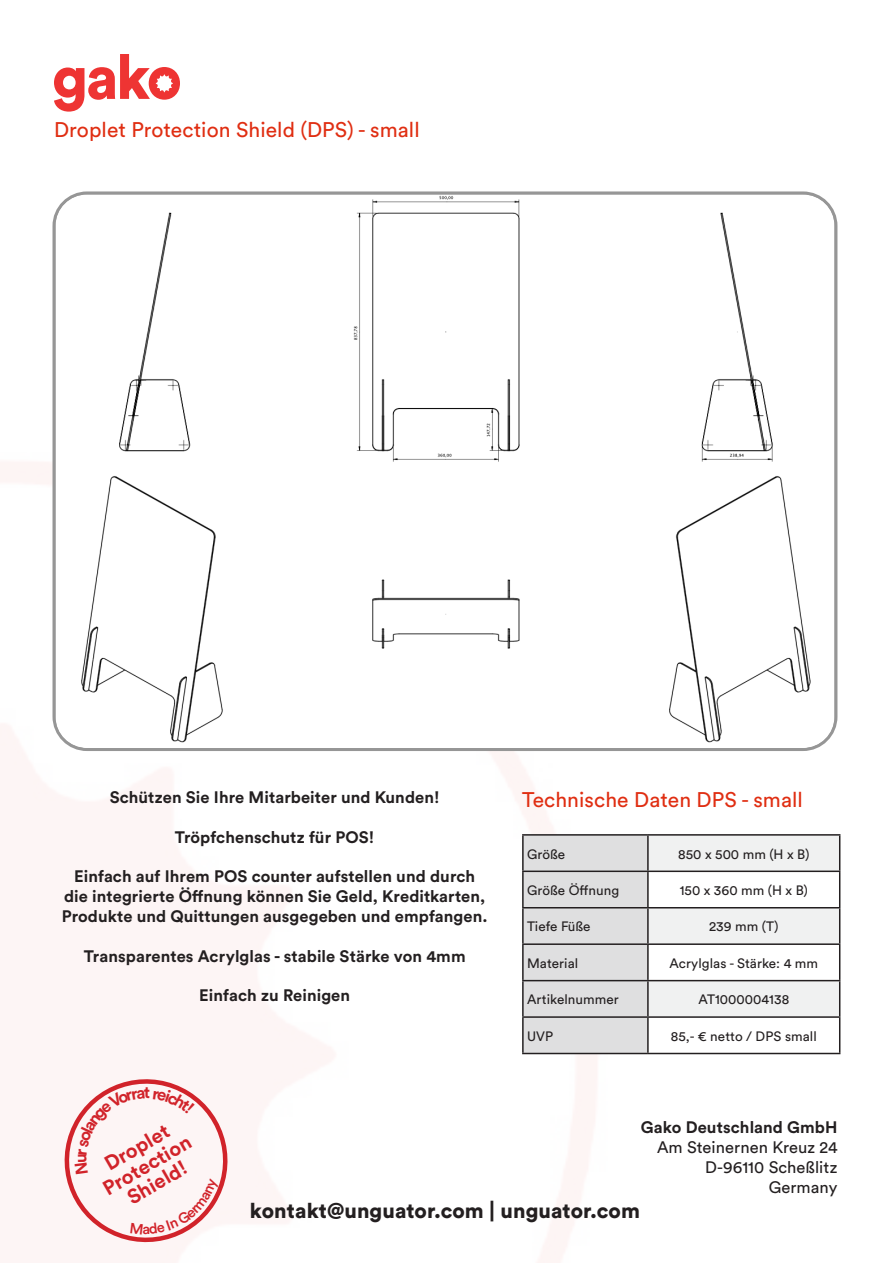
<style>
.page{position:relative;width:893px;height:1263px;background:#fff}
.page>*{position:absolute;margin:0;border:0;box-sizing:border-box;transform-origin:0 0}
.t1{font:21px "Circular Pro";letter-spacing:.005em;color:#e02e12}
.t2{font:900 21px "Circular Pro";letter-spacing:.005em;color:#231f20}
.t3{font:700 20.25px/20.2px "Circular Pro";color:#d1232a;text-align:center}
.t4{font:700 16.5px/19.8px "Circular Pro";letter-spacing:.005em;color:#231f20;text-align:center}
.t5{font:16.5px/19.8px "Circular Pro";letter-spacing:.005em;color:#231f20;text-align:right}
.t6{font:500 14.7px "Circular Pro";color:#d1232a}
.t7{font:13.5px "Circular Pro";letter-spacing:.005em;color:#231f20}
</style>
<div class="page">
<svg style="left:524px;top:836px;width:315px;height:217px"></svg>
<hr style="left:522px;top:834px;width:126px;height:2px;background:#231f20">
<hr style="left:522px;top:836px;width:2px;height:34px;background:#231f20">
<hr style="left:648px;top:834px;width:192px;height:2px;background:#231f20">
<hr style="left:647px;top:836px;width:2px;height:34px;background:#231f20">
<hr style="left:839px;top:836px;width:1px;height:34px;background:#231f20">
<hr style="left:522px;top:870px;width:126px;height:2px;background:#231f20">
<hr style="left:522px;top:872px;width:2px;height:35px;background:#231f20">
<hr style="left:648px;top:870px;width:192px;height:2px;background:#231f20">
<hr style="left:647px;top:872px;width:2px;height:35px;background:#231f20">
<hr style="left:839px;top:872px;width:1px;height:35px;background:#231f20">
<hr style="left:522px;top:907px;width:126px;height:1px;background:#231f20">
<hr style="left:522px;top:908px;width:2px;height:35px;background:#231f20">
<hr style="left:648px;top:907px;width:192px;height:1px;background:#231f20">
<hr style="left:647px;top:908px;width:2px;height:35px;background:#231f20">
<hr style="left:839px;top:908px;width:1px;height:35px;background:#231f20">
<hr style="left:522px;top:943px;width:126px;height:2px;background:#231f20">
<hr style="left:522px;top:945px;width:2px;height:35px;background:#231f20">
<hr style="left:648px;top:943px;width:192px;height:2px;background:#231f20">
<hr style="left:647px;top:945px;width:2px;height:35px;background:#231f20">
<hr style="left:839px;top:945px;width:1px;height:35px;background:#231f20">
<hr style="left:522px;top:980px;width:126px;height:1px;background:#231f20">
<hr style="left:522px;top:981px;width:2px;height:35px;background:#231f20">
<hr style="left:648px;top:980px;width:192px;height:1px;background:#231f20">
<hr style="left:647px;top:981px;width:2px;height:35px;background:#231f20">
<hr style="left:839px;top:981px;width:1px;height:35px;background:#231f20">
<hr style="left:522px;top:1016px;width:126px;height:2px;background:#231f20">
<hr style="left:522px;top:1018px;width:2px;height:35px;background:#231f20">
<hr style="left:648px;top:1016px;width:192px;height:2px;background:#231f20">
<hr style="left:647px;top:1018px;width:2px;height:35px;background:#231f20">
<hr style="left:839px;top:1018px;width:1px;height:35px;background:#231f20">
<hr style="left:522px;top:1053px;width:126px;height:1px;background:#231f20">
<hr style="left:648px;top:1053px;width:192px;height:1px;background:#231f20">
<svg style="left:54px;top:54px;width:126px;height:58px"></svg>
<svg style="left:56px;top:195px;width:780px;height:552px"></svg>
<div style="left:52px;top:191px;width:785px;height:560px;border:3px solid #969696;border-radius:33px"></div>
<svg style="left:50px;top:1070px;width:193px;height:187px"></svg>
<p class="t1" style="left:54px;top:116px;width:367px">Droplet Protection Shield (DPS) - small</p>
<p class="t4" style="left:110px;top:787px;width:331px">Schützen Sie Ihre Mitarbeiter und Kunden!</p>
<p class="t4" style="left:175px;top:826px;width:201px">Tröpfchenschutz für POS!</p>
<p class="t4" style="left:62px;top:866px;width:427px">Einfach auf Ihrem POS counter aufstellen und durch die integrierte Öffnung können Sie Geld, Kreditkarten,<br>Produkte und Quittungen ausgegeben und empfangen.</p>
<p class="t4" style="left:84px;top:945px;width:383px">Transparentes Acrylglas - stabile Stärke von 4mm</p>
<p class="t4" style="left:199px;top:985px;width:152px">Einfach zu Reinigen</p>
<p class="t1" style="left:522px;top:785px;width:282px">Technische Daten DPS - small</p>
<p class="t7" style="left:527px;top:845px;width:40px">Größe</p>
<p class="t7" style="left:678px;top:845px;width:133px">850 x 500 mm (H x B)</p>
<p class="t7" style="left:527px;top:881px;width:94px">Größe Öffnung</p>
<p class="t7" style="left:680px;top:881px;width:130px">150 x 360 mm (H x B)</p>
<p class="t7" style="left:527px;top:918px;width:65px">Tiefe Füße</p>
<p class="t7" style="left:709px;top:918px;width:71px">239 mm (T)</p>
<p class="t7" style="left:527px;top:954px;width:53px">Material</p>
<p class="t7" style="left:669px;top:954px;width:150px">Acrylglas - Stärke: 4 mm</p>
<p class="t7" style="left:527px;top:990px;width:93px">Artikelnummer</p>
<p class="t7" style="left:698px;top:990px;width:92px">AT1000004138</p>
<p class="t7" style="left:527px;top:1027px;width:28px">UVP</p>
<p class="t7" style="left:671px;top:1027px;width:148px">85,- € netto / DPS small</p>
<p class="t3" style="left:89px;top:1162px;width:100px;rotate:-30deg">Droplet<br>Protection<br>Shield!</p>
<p class="t6" style="left:142px;top:1219px;width:9px">a</p>
<p class="t4" style="left:641px;top:1117px;width:198px">Gako Deutschland GmbH</p>
<p class="t5" style="left:657px;top:1136px;width:182px">Am Steinernen Kreuz 24<br>D-96110 Scheßlitz<br>Germany</p>
<p class="t2" style="left:250px;top:1196px;width:391px">kontakt@unguator.com | unguator.com</p>
</div>
